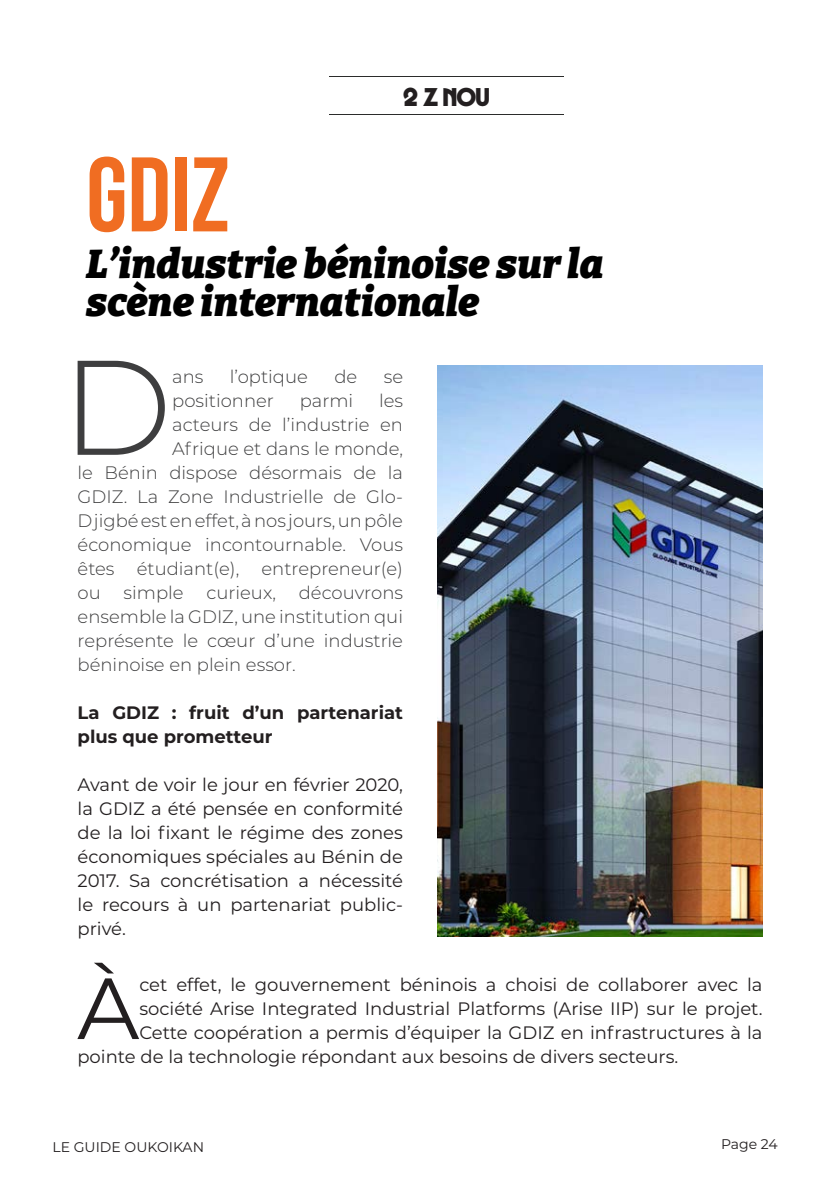
<style>
.page{position:relative;width:840px;height:1191px;background:#fff}
.page>*{position:absolute;margin:0;border:0;box-sizing:border-box;transform-origin:0 0}
.t1{font:300 134.2px "Montserrat";color:#3e3e3f}
.t2{font:700 105.6px "Bebas Neue";color:#f06d22}
.t3{font:86.6px "Montserrat";color:#231f20}
.t4{font:italic 100 40px "Bitter";color:#000}
.t5{font:700 26px "Marvin Visions";color:#231f20}
.t6{font:18px/24px "Montserrat";color:#231f20;text-align:justify}
.t7{font:300 18px/24px "Montserrat";color:#3e3e3f;text-align:justify}
.t8{font:700 18px/24px "Montserrat";color:#231f20}
.t9{font:14px "Montserrat";color:#231f20}
</style>
<div class="page">
<img style="left:437px;top:366px;width:325px;height:570px">
<hr style="left:329px;top:115px;width:234px;height:1px;background:#2b2c2b">
<hr style="left:329px;top:76px;width:234px;height:1px;background:#2b2c2b">
<p class="t2" style="left:86px;top:137px;width:145px">GDIZ</p>
<p class="t5" style="left:403px;top:82px;width:88px">2 Z NOU</p>
<p class="t4" style="left:86px;top:239px;width:518px">L’industrie béninoise sur la</p>
<p class="t4" style="left:86px;top:277px;width:394px">scène internationale</p>
<p class="t1" style="left:61px;top:316px;width:112px">D</p>
<p class="t7" style="left:172px;top:364px;width:33px">ans</p>
<p class="t7" style="left:230px;top:364px;width:79px">l’optique</p>
<p class="t7" style="left:334px;top:364px;width:24px">de</p>
<p class="t7" style="left:383px;top:364px;width:21px">se</p>
<p class="t7" style="left:172px;top:388px;width:103px">positionner</p>
<p class="t7" style="left:299px;top:388px;width:55px">parmi</p>
<p class="t7" style="left:379px;top:388px;width:26px">les</p>
<p class="t7" style="left:172px;top:412px;width:232px">acteurs de l’industrie en</p>
<p class="t7" style="left:172px;top:436px;width:232px">Afrique et dans le monde,</p>
<p class="t7" style="left:78px;top:460px;width:327px">le Bénin dispose désormais de la</p>
<p class="t7" style="left:78px;top:484px;width:327px">GDIZ. La Zone Industrielle de Glo-</p>
<p class="t7" style="left:78px;top:508px;width:327px">Djigbé est en effet, à nos jours, un pôle</p>
<p class="t7" style="left:78px;top:532px;width:327px">économique incontournable. Vous</p>
<p class="t7" style="left:78px;top:556px;width:327px">êtes étudiant(e), entrepreneur(e)</p>
<p class="t7" style="left:78px;top:580px;width:25px">ou</p>
<p class="t7" style="left:123px;top:580px;width:62px">simple</p>
<p class="t7" style="left:206px;top:580px;width:71px">curieux,</p>
<p class="t7" style="left:78px;top:580px;width:327px;text-indent:221px">découvrons ensemble la GDIZ, une institution qui représente le cœur d’une industrie béninoise en plein essor.</p>
<p class="t8" style="left:78px;top:699px;width:327px">La GDIZ : fruit d’un partenariat plus que prometteur</p>
<p class="t6" style="left:78px;top:772px;width:327px">Avant de voir le jour en février 2020, la GDIZ a été pensée en conformité de la loi fixant le régime des zones économiques spéciales au Bénin de 2017. Sa concrétisation a nécessité le recours à un partenariat public&shy;privé.</p>
<p class="t3" style="left:77px;top:948px;width:64px">À</p>
<p class="t6" style="left:139px;top:972px;width:624px">cet effet, le gouvernement béninois a choisi de collaborer avec la</p>
<p class="t6" style="left:139px;top:996px;width:624px">société Arise Integrated Industrial Platforms (Arise IIP) sur le projet.</p>
<p class="t6" style="left:139px;top:1020px;width:624px">Cette coopération a permis d’équiper la GDIZ en infrastructures à la</p>
<p class="t6" style="left:77px;top:1044px;width:602px">pointe de la technologie répondant aux besoins de divers secteurs.</p>
<p class="t9" style="left:52px;top:1137px;width:153px">LE GUIDE OUKOIKAN</p>
<p class="t9" style="left:720px;top:1134px;width:58px">Page 24</p>
</div>
